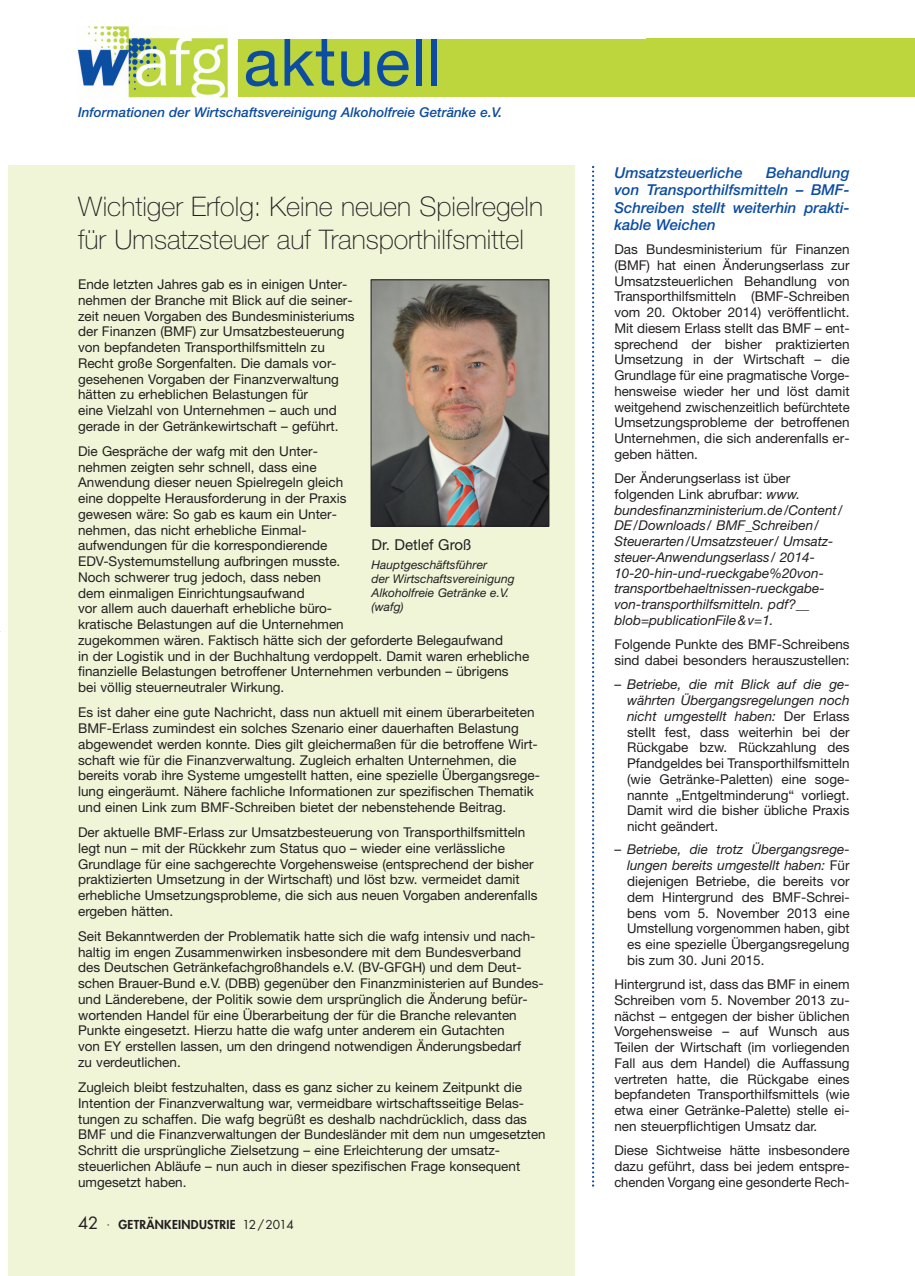
<style>
.page{position:relative;width:915px;height:1276px;background:#fff}
.page>*{position:absolute;margin:0;border:0;box-sizing:border-box;transform-origin:0 0}
.t1{font:100 27px/33px "Helvetica Neue";color:#231f20}
.t2{font:italic 500 15px/17.2px "Helvetica Neue";color:#0d4da1;text-align:justify}
.t3{font:15px "Helvetica Neue";color:#231f20}
.t4{font:13.5px/15.8px "Helvetica Neue";color:#231f20}
.t5{font:italic 13.5px/15.8px "Helvetica Neue";color:#231f20}
.t6{font:italic 500 13.5px "Helvetica Neue";color:#0d4da1}
.t7{font:italic 12px/14.2px "Helvetica Neue";color:#231f20}
.t8{font:800 12px "Futura";letter-spacing:.025em;color:#231f20}
.s1{font-weight:400;font-size:16.5px}
.s2{font-weight:400}
.s3{font-style:normal}
.s4{font-style:italic}
</style>
<div class="page">
<div style="left:9px;top:166px;width:565px;height:1110px;background:#f0f5d8"></div>
<img style="left:77px;top:27px;width:151px;height:71px">
<div style="left:238px;top:38px;width:676px;height:58px;background:#bdd63e"></div>
<svg style="left:592px;top:166px;width:2px;height:1020px"></svg>
<div style="left:431px;top:38px;width:6px;height:48px;background:#0d4da1"></div>
<div style="left:415px;top:38px;width:6px;height:48px;background:#0d4da1"></div>
<svg style="left:377px;top:51px;width:32px;height:35px"></svg>
<svg style="left:341px;top:51px;width:28px;height:35px"></svg>
<svg style="left:246px;top:51px;width:32px;height:35px"></svg>
<svg style="left:284px;top:38px;width:50px;height:48px"></svg>
<img style="left:372px;top:281px;width:175px;height:243px">
<div style="left:370px;top:279px;width:179px;height:247px;border:1px solid #231f20"></div>
<hr style="left:0;top:610px;width:1px;height:42px;background:#000">
<p class="t6" style="left:78px;top:108px;width:425px">Informationen der Wirtschaftsvereinigung Alkoholfreie Getränke e.V.</p>
<h1 class="t1" style="left:78px;top:193px;width:466px">Wichtiger Erfolg: Keine neuen Spielregeln für Umsatzsteuer auf Transporthilfsmittel</h1>
<p class="t4" style="left:78px;top:278px;width:278px">Ende letzten Jahres gab es in einigen Unter&shy;nehmen der Branche mit Blick auf die seiner&shy;zeit neuen Vorgaben des Bundesministeriums der Finanzen (BMF) zur Umsatzbesteuerung von bepfandeten Transporthilfsmitteln zu Recht große Sorgenfalten. Die damals vor&shy;gesehenen Vorgaben der Finanzverwaltung hätten zu erheblichen Belastungen für<br>eine Vielzahl von Unternehmen – auch und gerade in der Getränkewirtschaft – geführt.</p>
<p class="t4" style="left:78px;top:444px;width:452px">Die Gespräche der wafg mit den Unter-<br>nehmen zeigten sehr schnell, dass eine<br>Anwendung dieser neuen Spielregeln gleich<br>eine doppelte Herausforderung in der Praxis<br>gewesen wäre: So gab es kaum ein Unter-<br>nehmen, das nicht erhebliche Einmal-<br>aufwendungen für die korrespondierende<br>EDV-Systemumstellung aufbringen musste.<br>Noch schwerer trug jedoch, dass neben<br>dem einmaligen Einrichtungsaufwand<br>vor allem auch dauerhaft erhebliche büro-<br>kratische Belastungen auf die Unternehmen<br>zugekommen wären. Faktisch hätte sich der geforderte Belegaufwand<br>in der Logistik und in der Buchhaltung verdoppelt. Damit waren erhebliche finanzielle Belastungen betroffener Unternehmen verbunden – übrigens bei völlig steuerneutraler Wirkung.</p>
<p class="t4" style="left:78px;top:706px;width:463px">Es ist daher eine gute Nachricht, dass nun aktuell mit einem überarbeiteten BMF-Erlass zumindest ein solches Szenario einer dauerhaften Belastung abgewendet werden konnte. Dies gilt gleichermaßen für die betroffene Wirt&shy;schaft wie für die Finanzverwaltung. Zugleich erhalten Unternehmen, die bereits vorab ihre Systeme umgestellt hatten, eine spezielle Übergangsrege&shy;lung eingeräumt. Nähere fachliche Informationen zur spezifischen Thematik und einen Link zum BMF-Schreiben bietet der nebenstehende Beitrag.</p>
<p class="t4" style="left:78px;top:825px;width:460px">Der aktuelle BMF-Erlass zur Umsatzbesteuerung von Transporthilfsmitteln legt nun – mit der Rückkehr zum Status quo – wieder eine verlässliche Grundlage für eine sachgerechte Vorgehensweise (entsprechend der bisher praktizierten Umsetzung in der Wirtschaft) und löst bzw. vermeidet damit erhebliche Umsetzungsprobleme, die sich aus neuen Vorgaben anderenfalls ergeben hätten.</p>
<p class="t4" style="left:78px;top:929px;width:467px">Seit Bekanntwerden der Problematik hatte sich die wafg intensiv und nach&shy;haltig im engen Zusammenwirken insbesondere mit dem Bundesverband des Deutschen Getränkefachgroßhandels e.V. (BV-GFGH) und dem Deut&shy;schen Brauer-Bund e.V. (DBB) gegenüber den Finanzministerien auf Bundes&shy;und Länderebene, der Politik sowie dem ursprünglich die Änderung befür&shy;wortenden Handel für eine Überarbeitung der für die Branche relevanten Punkte eingesetzt. Hierzu hatte die wafg unter anderem ein Gutachten<br>von EY erstellen lassen, um den dringend notwendigen Änderungsbedarf<br>zu verdeutlichen.</p>
<p class="t4" style="left:78px;top:1080px;width:469px">Zugleich bleibt festzuhalten, dass es ganz sicher zu keinem Zeitpunkt die Intention der Finanzverwaltung war, vermeidbare wirtschaftsseitige Belas&shy;tungen zu schaffen. Die wafg begrüßt es deshalb nachdrücklich, dass das BMF und die Finanzverwaltungen der Bundesländer mit dem nun umgesetzten Schritt die ursprüngliche Zielsetzung – eine Erleichterung der umsatz&shy;steuerlichen Abläufe – nun auch in dieser spezifischen Frage konsequent umgesetzt haben.</p>
<p class="t3" style="left:371px;top:539px;width:101px">Dr. Detlef Groß</p>
<p class="t7" style="left:371px;top:558px;width:144px">Hauptgeschäftsführer<br>der Wirtschaftsvereinigung<br>Alkoholfreie Getränke e.V. (wafg)</p>
<p class="t8" style="left:78px;top:1219px;width:217px"><span class="s1">42</span> <span class="s2">·</span> GETRÄNKEINDUSTRIE <span class="s2">12/2014</span></p>
<p class="t2" style="left:614px;top:165px;width:237px;text-indent:152px">Behandlung von Transporthilfsmitteln – BMF-Schreiben stellt weiterhin prakti&shy;kable Weichen</p>
<p class="t4" style="left:614px;top:243px;width:237px;text-align:justify">Das Bundesministerium für Finanzen (BMF) hat einen Änderungserlass zur Umsatzsteuerlichen Behandlung von Transporthilfsmitteln (BMF-Schreiben vom 20. Oktober 2014) veröffentlicht.<br>Mit diesem Erlass stellt das BMF – ent&shy;sprechend der bisher praktizierten Umsetzung in der Wirtschaft – die Grundlage für eine pragmatische Vorge&shy;hensweise wieder her und löst damit weitgehend zwischenzeitlich befürchtete Umsetzungsprobleme der betroffenen Unternehmen, die sich anderenfalls er&shy;geben hätten.</p>
<p class="t5" style="left:614px;top:472px;width:230px"><span class="s3">Der Änderungserlass ist über folgenden Link abrufbar:</span> www. bundesfinanzministerium.de/Content/ DE/Downloads/ BMF_Schreiben/ Steuerarten/Umsatzsteuer/ Umsatz&shy;steuer-Anwendungserlass/ 2014- 10-20-hin-und-rueckgabe%20von&shy;transportbehaeltnissen-rueckgabe&shy;von-transporthilfsmitteln. pdf?__ blob=publicationFile&amp;v=1.</p>
<p class="t4" style="left:614px;top:638px;width:237px">Folgende Punkte des BMF-Schreibens sind dabei besonders herauszustellen:</p>
<p class="t4" style="left:627px;top:678px;width:224px;text-align:justify;text-indent:-13px">– <span class="s4">Betriebe, die mit Blick auf die ge&shy;währten Übergangsregelungen noch nicht umgestellt haben:</span> Der Erlass stellt fest, dass weiterhin bei der Rückgabe bzw. Rückzahlung des Pfandgeldes bei Transporthilfsmitteln (wie Getränke-Paletten) eine soge&shy;nannte „Entgeltminderung“ vorliegt.<br>Damit wird die bisher übliche Praxis nicht geändert.</p>
<p class="t4" style="left:627px;top:843px;width:224px;text-align:justify;text-indent:-13px">– <span class="s4">Betriebe, die trotz Übergangsrege&shy;lungen bereits umgestellt haben:</span> Für diejenigen Betriebe, die bereits vor dem Hintergrund des BMF-Schrei&shy;bens vom 5. November 2013 eine Umstellung vorgenommen haben, gibt es eine spezielle Übergangsregelung bis zum 30. Juni 2015.</p>
<p class="t4" style="left:614px;top:977px;width:237px;text-align:justify">Hintergrund ist, dass das BMF in einem Schreiben vom 5. November 2013 zu&shy;nächst – entgegen der bisher üblichen Vorgehensweise – auf Wunsch aus Teilen der Wirtschaft (im vorliegenden Fall aus dem Handel) die Auffassung vertreten hatte, die Rückgabe eines bepfandeten Transporthilfsmittels (wie etwa einer Getränke-Palette) stelle ei&shy;nen steuerpflichtigen Umsatz dar.</p>
<p class="t4" style="left:614px;top:1143px;width:237px;text-align:justify">Diese Sichtweise hätte insbesondere dazu geführt, dass bei jedem entspre&shy;chenden Vorgang eine gesonderte Rech-</p>
<p class="t2" style="left:614px;top:165px;width:130px">Umsatzsteuerliche</p>
</div>
